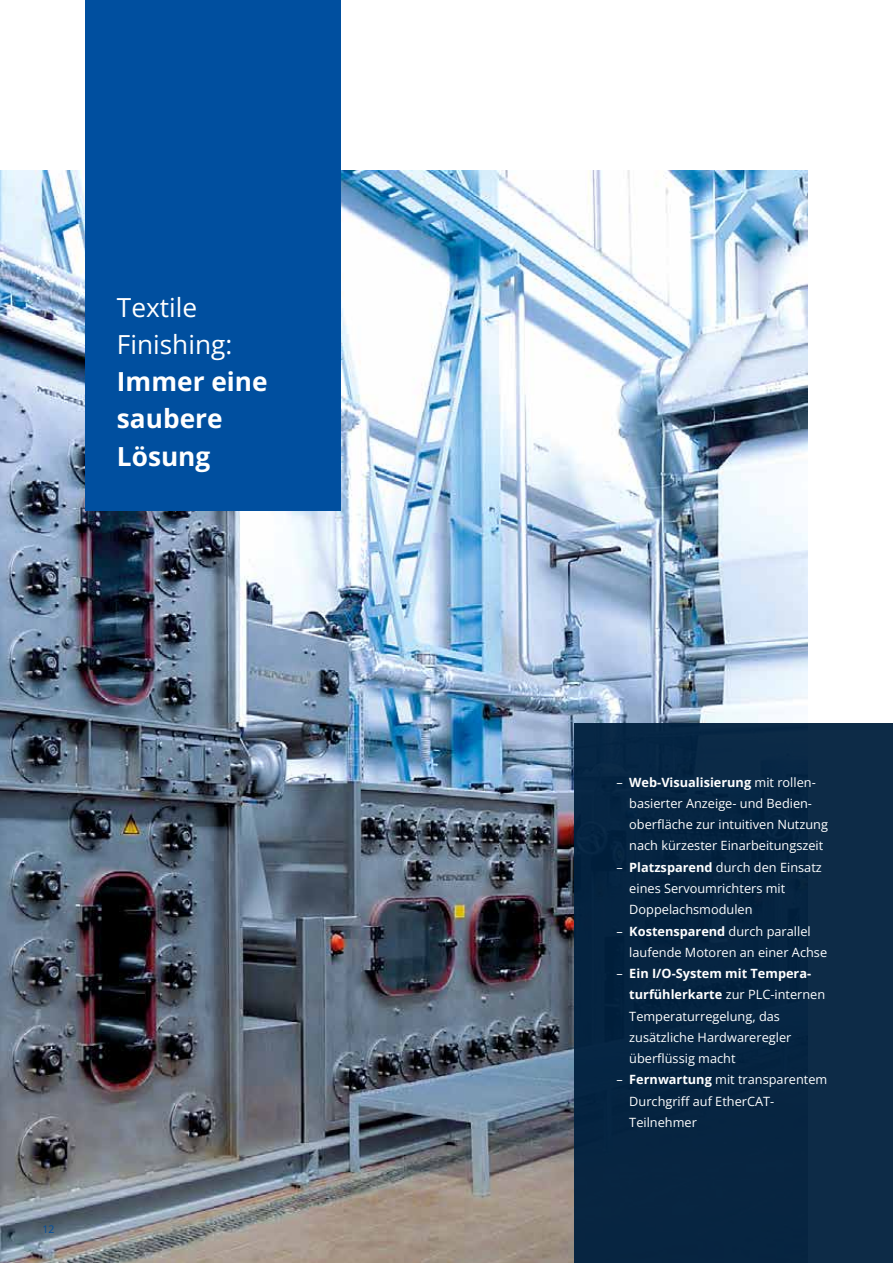
<style>
.page{position:relative;width:893px;height:1263px;background:#fff}
.page>*{position:absolute;margin:0;border:0;box-sizing:border-box;transform-origin:0 0}
.t1{font:700 26.25px/37.2px "Open Sans";color:#fff}
.t2{font:26.25px/37.2px "Open Sans";color:#fff}
.t3{font:12.75px/21.3px "Open Sans";color:#fff}
.t4{font:10.5px "Open Sans";color:#004f9f}
.s1{font-weight:700}
</style>
<div class="page">
<img style="left:0;top:170px;width:808px;height:1093px">
<div style="left:85px;top:0;width:255px;height:510px;background:#004f9f"></div>
<div style="left:574px;top:723px;width:319px;height:540px;background:#072542"></div>
<h1 class="t2" style="left:117px;top:288px;width:117px">Textile<br>Finishing:</h1>
<h1 class="t1" style="left:117px;top:362px;width:152px">Immer eine saubere<br>Lösung</h1>
<p class="t4" style="left:43px;top:1222px;width:14px">12</p>
<p class="t3" style="left:629px;top:771px;width:200px;text-indent:-13px">– <span class="s1">Web-Visualisierung</span> mit rollen&shy;basierter Anzeige- und Bedien&shy;oberfläche zur intuitiven Nutzung nach kürzester Einarbeitungszeit</p>
<p class="t3" style="left:629px;top:856px;width:194px;text-indent:-13px">– <span class="s1">Platzsparend</span> durch den Einsatz eines Servoumrichters mit<br>Doppelachsmodulen</p>
<p class="t3" style="left:629px;top:920px;width:199px;text-indent:-13px">– <span class="s1">Kostensparend</span> durch parallel laufende Motoren an einer Achse</p>
<p class="t3" style="left:629px;top:962px;width:197px;text-indent:-13px">– <span class="s1">Ein I/O-System mit Tempera&shy;turfühlerkarte</span> zur PLC-internen<br>Temperaturregelung, das zusätzliche Hardwareregler überflüssig macht</p>
<p class="t3" style="left:629px;top:1069px;width:200px;text-indent:-13px">– <span class="s1">Fernwartung</span> mit transparentem<br>Durchgriff auf EtherCAT-<br>Teilnehmer</p>
</div>
